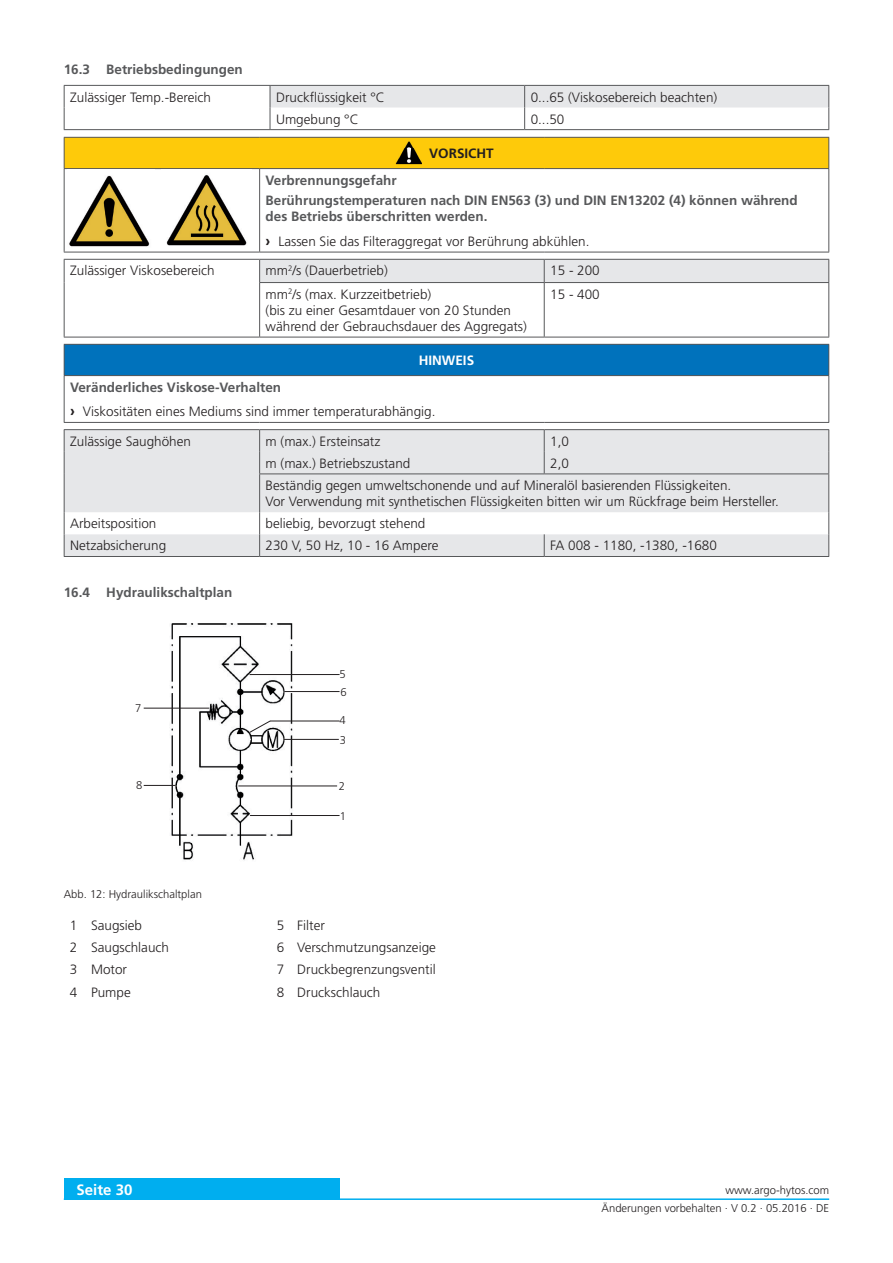
<style>
.page{position:relative;width:893px;height:1263px;background:#fff}
.page>*{position:absolute;margin:0;border:0;box-sizing:border-box;transform-origin:0 0}
.t1{font:700 15px "Frutiger LT";color:#fff}
.t2{font:300 13.5px/24.8px "Frutiger LT";color:#231f20}
.t3{font:700 13.5px/20.4px "Frutiger LT";color:#57585a}
.t4{font:700 13.5px "Frutiger LT";color:#231f20}
.t5{font:700 13.5px "Frutiger LT";color:#fff}
.t6{font:300 11.25px/19.8px "Frutiger LT";color:#231f20}
.s1{font-weight:700;color:#57585a}
.s2{font-weight:700;font-size:15px}
</style>
<div class="page">
<div style="left:64px;top:1179px;width:276px;height:21px;background:#00aeef"></div>
<hr style="left:64px;top:1198px;width:765px;height:2px;background:#00aeef">
<hr style="left:64px;top:85px;width:206px;height:1px;background:#57585a">
<svg style="left:64px;top:86px;width:1px;height:43px"></svg>
<svg style="left:270px;top:85px;width:559px;height:44px"></svg>
<hr style="left:64px;top:129px;width:206px;height:1px;background:#57585a">
<hr style="left:270px;top:129px;width:255px;height:1px;background:#57585a">
<hr style="left:525px;top:129px;width:304px;height:1px;background:#57585a">
<div style="left:64px;top:137px;width:765px;height:32px;background:#feca0a"></div>
<svg style="left:64px;top:260px;width:765px;height:296px"></svg>
<div style="left:64px;top:344px;width:765px;height:32px;background:#0072bc"></div>
<hr style="left:64px;top:252px;width:196px;height:1px;background:#57585a">
<hr style="left:260px;top:252px;width:284px;height:1px;background:#57585a">
<hr style="left:544px;top:252px;width:285px;height:1px;background:#57585a">
<hr style="left:64px;top:259px;width:196px;height:1px;background:#57585a">
<hr style="left:260px;top:259px;width:284px;height:1px;background:#57585a">
<hr style="left:544px;top:259px;width:285px;height:1px;background:#57585a">
<hr style="left:259px;top:282px;width:285px;height:1px;background:#57585a">
<hr style="left:544px;top:282px;width:285px;height:1px;background:#57585a">
<hr style="left:64px;top:337px;width:196px;height:1px;background:#57585a">
<hr style="left:260px;top:337px;width:284px;height:1px;background:#57585a">
<hr style="left:544px;top:337px;width:285px;height:1px;background:#57585a">
<hr style="left:64px;top:344px;width:196px;height:1px;background:#57585a">
<hr style="left:260px;top:344px;width:284px;height:1px;background:#57585a">
<hr style="left:544px;top:344px;width:285px;height:1px;background:#57585a">
<hr style="left:64px;top:375px;width:196px;height:1px;background:#57585a">
<hr style="left:260px;top:375px;width:284px;height:1px;background:#57585a">
<hr style="left:544px;top:375px;width:285px;height:1px;background:#57585a">
<hr style="left:64px;top:422px;width:196px;height:1px;background:#57585a">
<hr style="left:260px;top:422px;width:284px;height:1px;background:#57585a">
<hr style="left:544px;top:422px;width:285px;height:1px;background:#57585a">
<hr style="left:64px;top:429px;width:196px;height:1px;background:#57585a">
<hr style="left:260px;top:429px;width:284px;height:1px;background:#57585a">
<hr style="left:544px;top:429px;width:285px;height:1px;background:#57585a">
<hr style="left:259px;top:473px;width:285px;height:1px;background:#57585a">
<hr style="left:544px;top:473px;width:285px;height:1px;background:#57585a">
<hr style="left:64px;top:556px;width:196px;height:1px;background:#57585a">
<hr style="left:260px;top:556px;width:284px;height:1px;background:#57585a">
<hr style="left:544px;top:556px;width:285px;height:1px;background:#57585a">
<hr style="left:64px;top:169px;width:1px;height:83px;background:#57585a">
<hr style="left:259px;top:169px;width:1px;height:83px;background:#57585a">
<hr style="left:828px;top:169px;width:1px;height:83px;background:#57585a">
<svg style="left:64px;top:260px;width:1px;height:23px"></svg>
<svg style="left:259px;top:260px;width:1px;height:22px"></svg>
<svg style="left:544px;top:260px;width:1px;height:22px"></svg>
<svg style="left:828px;top:260px;width:1px;height:22px"></svg>
<hr style="left:64px;top:283px;width:1px;height:54px;background:#57585a">
<hr style="left:259px;top:283px;width:1px;height:54px;background:#57585a">
<hr style="left:544px;top:283px;width:1px;height:54px;background:#57585a">
<hr style="left:828px;top:283px;width:1px;height:54px;background:#57585a">
<hr style="left:64px;top:345px;width:1px;height:30px;background:#57585a">
<hr style="left:828px;top:345px;width:1px;height:30px;background:#57585a">
<hr style="left:64px;top:376px;width:1px;height:46px;background:#57585a">
<hr style="left:828px;top:376px;width:1px;height:46px;background:#57585a">
<svg style="left:64px;top:430px;width:1px;height:44px"></svg>
<svg style="left:259px;top:430px;width:1px;height:43px"></svg>
<svg style="left:544px;top:430px;width:1px;height:43px"></svg>
<svg style="left:828px;top:430px;width:1px;height:43px"></svg>
<hr style="left:64px;top:474px;width:1px;height:38px;background:#57585a">
<hr style="left:259px;top:474px;width:1px;height:38px;background:#57585a">
<hr style="left:828px;top:474px;width:1px;height:38px;background:#57585a">
<svg style="left:64px;top:512px;width:1px;height:44px"></svg>
<svg style="left:259px;top:512px;width:1px;height:44px"></svg>
<svg style="left:544px;top:534px;width:1px;height:22px"></svg>
<svg style="left:828px;top:512px;width:1px;height:44px"></svg>
<hr style="left:64px;top:137px;width:196px;height:1px;background:#57585a">
<hr style="left:64px;top:138px;width:1px;height:30px;background:#57585a">
<hr style="left:260px;top:137px;width:284px;height:1px;background:#57585a">
<hr style="left:544px;top:137px;width:285px;height:1px;background:#57585a">
<hr style="left:828px;top:138px;width:1px;height:30px;background:#57585a">
<hr style="left:64px;top:168px;width:196px;height:1px;background:#57585a">
<hr style="left:260px;top:168px;width:284px;height:1px;background:#57585a">
<hr style="left:544px;top:168px;width:285px;height:1px;background:#57585a">
<img style="left:69px;top:175px;width:81px;height:72px">
<img style="left:166px;top:175px;width:81px;height:71px">
<img style="left:162px;top:623px;width:140px;height:238px">
<hr style="left:144px;top:708px;width:65px;height:1px;background:#231f20">
<hr style="left:144px;top:785px;width:32px;height:1px;background:#231f20">
<hr style="left:285px;top:691px;width:55px;height:1px;background:#231f20">
<hr style="left:250px;top:674px;width:90px;height:1px;background:#231f20">
<hr style="left:270px;top:721px;width:70px;height:1px;background:#231f20">
<svg style="left:248px;top:720px;width:23px;height:13px"></svg>
<hr style="left:284px;top:739px;width:55px;height:1px;background:#231f20">
<hr style="left:250px;top:815px;width:90px;height:1px;background:#231f20">
<hr style="left:238px;top:785px;width:99px;height:1px;background:#231f20">
<img style="left:395px;top:141px;width:27px;height:23px">
<img style="left:399px;top:148px;width:23px;height:10px">
<p class="t3" style="left:64px;top:59px;width:181px">16.3 Betriebsbedingungen</p>
<p class="t2" style="left:70px;top:85px;width:142px">Zulässiger Temp.-Bereich</p>
<p class="t2" style="left:276px;top:85px;width:110px">Druckflüssigkeit °C</p>
<p class="t2" style="left:531px;top:85px;width:188px">0...65 (Viskosebereich beachten)</p>
<p class="t2" style="left:276px;top:107px;width:84px">Umgebung °C</p>
<p class="t2" style="left:531px;top:107px;width:35px">0...50</p>
<p class="t4" style="left:429px;top:145px;width:66px">VORSICHT</p>
<p class="t3" style="left:266px;top:170px;width:534px">Verbrennungsgefahr<br>Berührungstemperaturen nach DIN EN563 (3) und DIN EN13202 (4) können während</p>
<p class="t2" style="left:266px;top:205px;width:325px"><span class="s1">des Betriebs überschritten werden.<br></span><span class="s2">›</span> Lassen Sie das Filteraggregat vor Berührung abkühlen.</p>
<p class="t2" style="left:70px;top:259px;width:146px">Zulässiger Viskosebereich</p>
<p class="t2" style="left:266px;top:259px;width:124px">mm<sup>2</sup>/s (Dauerbetrieb)</p>
<p class="t2" style="left:550px;top:259px;width:51px">15 - 200</p>
<p class="t2" style="left:266px;top:286px;width:263px;line-height:16.2px">mm<sup>2</sup>/s (max. Kurzzeitbetrieb)<br>(bis zu einer Gesamtdauer von 20 Stunden während der Gebrauchsdauer des Aggregats)</p>
<p class="t2" style="left:550px;top:282px;width:51px">15 - 400</p>
<p class="t5" style="left:419px;top:352px;width:57px">HINwEIS</p>
<p class="t2" style="left:70px;top:375px;width:367px"><span class="s1">Veränderliches Viskose-Verhalten<br></span><span class="s2">›</span> Viskositäten eines Mediums sind immer temperaturabhängig.</p>
<p class="t2" style="left:70px;top:429px;width:122px">Zulässige Saughöhen</p>
<p class="t2" style="left:266px;top:429px;width:116px">m (max.) Ersteinsatz</p>
<p class="t2" style="left:550px;top:429px;width:20px">1,0</p>
<p class="t2" style="left:266px;top:451px;width:146px">m (max.) Betriebszustand</p>
<p class="t2" style="left:266px;top:452px;width:467px;line-height:22.2px;text-indent:285px">2,0<br>Beständig gegen umweltschonende und auf Mineralöl basierenden Flüssigkeiten.</p>
<p class="t2" style="left:266px;top:489px;width:515px">Vor Verwendung mit synthetischen Flüssigkeiten bitten wir um Rückfrage beim Hersteller.</p>
<p class="t2" style="left:70px;top:511px;width:88px">Arbeitsposition</p>
<p class="t2" style="left:266px;top:511px;width:161px">beliebig, bevorzugt stehend</p>
<p class="t2" style="left:70px;top:534px;width:98px">Netzabsicherung</p>
<p class="t2" style="left:266px;top:534px;width:174px">230 V, 50 Hz, 10 - 16 Ampere</p>
<p class="t2" style="left:550px;top:534px;width:168px">FA 008 - 1180, -1380, -1680</p>
<p class="t3" style="left:64px;top:582px;width:170px">16.4 Hydraulikschaltplan</p>
<p class="t6" style="left:135px;top:698px;width:8px">7</p>
<p class="t6" style="left:136px;top:775px;width:8px">8</p>
<p class="t6" style="left:340px;top:665px;width:8px">5</p>
<p class="t6" style="left:340px;top:710px;width:8px">4<br>3</p>
<p class="t6" style="left:341px;top:682px;width:8px">6</p>
<p class="t6" style="left:339px;top:776px;width:8px">2</p>
<p class="t6" style="left:340px;top:806px;width:8px">1</p>
<p class="t6" style="left:64px;top:884px;width:140px">Abb. 12: Hydraulikschaltplan</p>
<p class="t2" style="left:70px;top:913px;width:74px">1 Saugsieb</p>
<p class="t2" style="left:277px;top:913px;width:50px">5 Filter</p>
<p class="t2" style="left:70px;top:935px;width:101px">2 Saugschlauch</p>
<p class="t2" style="left:277px;top:935px;width:161px">6 Verschmutzungsanzeige</p>
<p class="t2" style="left:70px;top:957px;width:59px">3 Motor</p>
<p class="t2" style="left:277px;top:957px;width:160px">7 Druckbegrenzungsventil</p>
<p class="t2" style="left:70px;top:980px;width:63px">4 Pumpe</p>
<p class="t2" style="left:277px;top:980px;width:105px">8 Druckschlauch</p>
<p class="t1" style="left:77px;top:1181px;width:57px">Seite 30</p>
<p class="t6" style="left:725px;top:1181px;width:105px">www.argo-hytos.com</p>
<p class="t6" style="left:602px;top:1198px;width:229px">Änderungen vorbehalten · V 0.2 · 05.2016 · DE</p>
</div>
